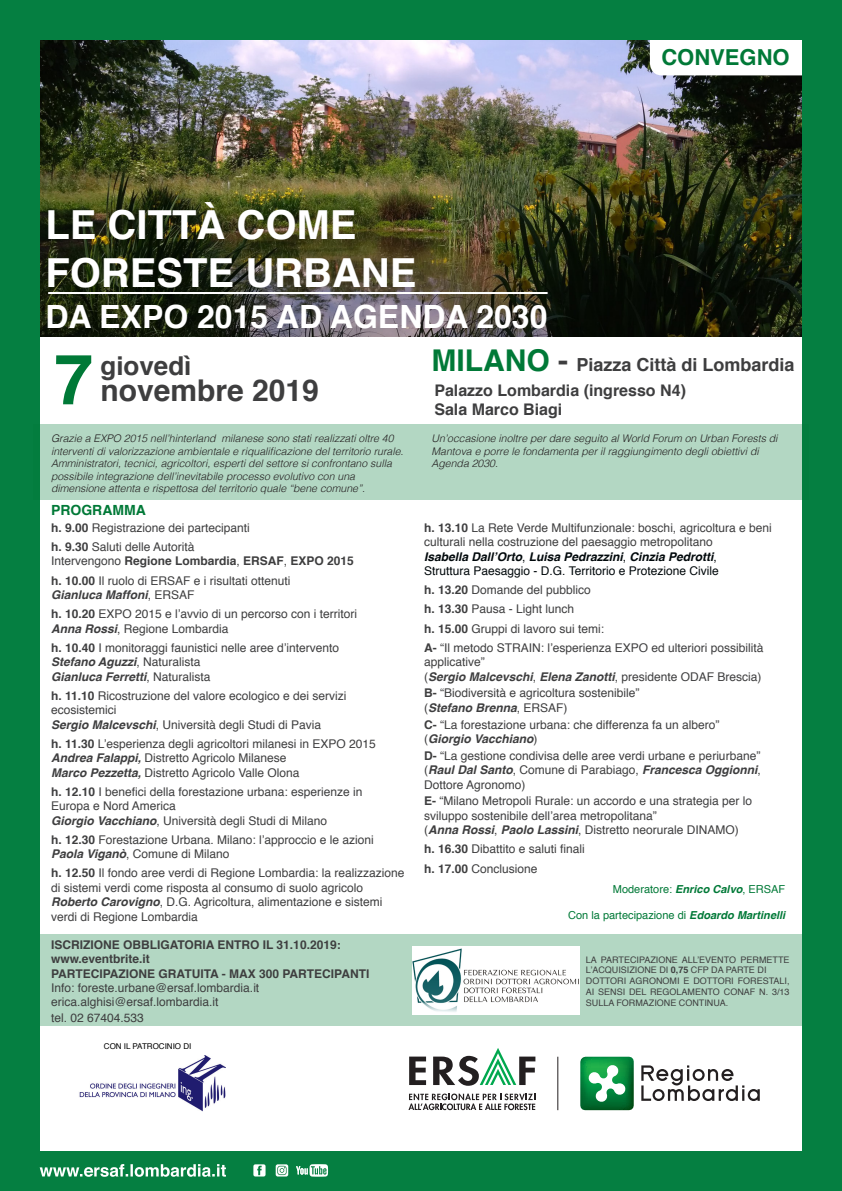
<style>
.page{position:relative;width:842px;height:1191px;background:#fff}
.page>*{position:absolute;margin:0;border:0;box-sizing:border-box;transform-origin:0 0}
.t1{font:700 70px "Helvetica";color:#007937}
.t2{font:700 40px "Helvetica";color:#fff}
.t3{font:700 32px "Helvetica";color:#fff}
.t4{font:700 30px "Helvetica";color:#3e3e3f}
.t5{font:700 26px "Helvetica";color:#3e3e3f}
.t6{font:700 22px "Helvetica";color:#007937}
.t7{font:700 18px "Helvetica";color:#3e3e3f}
.t8{font:700 16px "Helvetica";color:#3e3e3f}
.t9{font:700 14px "Helvetica";color:#007937}
.t10{font:12px/14.4px "Helvetica";color:#3e3e3f}
.t11{font:italic 700 12px "Helvetica";color:#3e3e3f}
.t12{font:700 12px/14.4px "Helvetica";color:#3e3e3f}
.t13{font:12px "Helvetica";color:#00080b}
.t14{font:italic 700 12px "Helvetica";color:#00080b}
.t15{font:11px "Helvetica";color:#007937}
.t16{font:italic 300 10.5px "Helvetica";color:#231f20}
.t17{font:9px/10.8px "Helvetica";color:#3e3e3f}
.t18{font:8px "Helvetica";color:#000}
.s1{font-weight:700}
.s2{font-weight:400}
.s3{font-weight:400;font-style:normal}
.s4{font-weight:700;font-style:italic}
.s5{font-size:30px;color:#007937}
.s6{font-size:30px}
</style>
<div class="page">
<img style="left:40px;top:40px;width:762px;height:297px">
<div style="left:33px;top:934px;width:776px;height:92px;background:#b3d7c3"></div>
<div style="left:650px;top:28px;width:165px;height:47px;background:#fff;border-radius:12px"></div>
<div style="left:802px;top:0;width:40px;height:1191px;background:#057f41"></div>
<div style="left:0;top:1151px;width:842px;height:40px;background:#057f41"></div>
<div style="left:0;top:0;width:40px;height:1191px;background:#057f41"></div>
<div style="left:0;top:0;width:842px;height:40px;background:#057f41"></div>
<svg style="left:580px;top:1056px;width:54px;height:54px"></svg>
<svg style="left:641px;top:1065px;width:119px;height:36px"></svg>
<svg style="left:409px;top:1056px;width:17px;height:29px"></svg>
<svg style="left:433px;top:1048px;width:102px;height:37px"></svg>
<svg style="left:408px;top:1093px;width:127px;height:17px"></svg>
<hr style="left:557px;top:1056px;width:1px;height:54px;background:#231f20">
<svg style="left:253px;top:1164px;width:13px;height:12px"></svg>
<svg style="left:296px;top:1164px;width:32px;height:12px"></svg>
<svg style="left:40px;top:1164px;width:186px;height:12px"></svg>
<svg style="left:276px;top:1164px;width:12px;height:12px"></svg>
<svg style="left:277px;top:1165px;width:10px;height:10px"></svg>
<img style="left:412px;top:946px;width:167px;height:68px">
<div style="left:33px;top:424px;width:776px;height:76px;background:#b3d7c3"></div>
<hr style="left:48px;top:292px;width:500px;height:2px;background:#fff">
<img style="left:79px;top:1055px;width:146px;height:57px">
<p class="t2" style="left:45px;top:193px;width:313px">LE CITTÀ COME</p>
<p class="t2" style="left:45px;top:241px;width:373px">FORESTE URBANE</p>
<p class="t3" style="left:45px;top:291px;width:504px">DA EXPO 2015 AD AGENDA 2030</p>
<p class="t6" style="left:661px;top:40px;width:130px">CONVEGNO</p>
<p class="t1" style="left:54px;top:323px;width:40px">7</p>
<p class="t5" style="left:100px;top:345px;width:93px">giovedì</p>
<p class="t4" style="left:100px;top:366px;width:220px">novembre 2019</p>
<p class="t16" style="left:51px;top:429px;width:344px">Grazie a EXPO 2015 nell’hinterland milanese sono stati realizzati oltre 40</p>
<p class="t16" style="left:51px;top:442px;width:354px">interventi di valorizzazione ambientale e riqualificazione del territorio rurale.</p>
<p class="t16" style="left:51px;top:454px;width:342px">Amministratori, tecnici, agricoltori, esperti del settore si confrontano sulla</p>
<p class="t16" style="left:51px;top:467px;width:306px">possibile integrazione dell’inevitabile processo evolutivo con una</p>
<p class="t16" style="left:51px;top:480px;width:315px">dimensione attenta e rispettosa del territorio quale “bene comune”.</p>
<p class="t9" style="left:51px;top:499px;width:96px">PROGRAMMA</p>
<p class="t10" style="left:51px;top:520px;width:200px"><span class="s1">h. 9.00</span> Registrazione dei partecipanti</p>
<p class="t10" style="left:51px;top:540px;width:145px"><span class="s1">h. 9.30</span> Saluti delle Autorità</p>
<p class="t12" style="left:51px;top:554px;width:304px"><span class="s2">Intervengono</span> Regione Lombardia<span class="s2">,</span> ERSAF<span class="s2">,</span> EXPO 2015</p>
<p class="t10" style="left:51px;top:573px;width:241px"><span class="s1">h. 10.00</span> Il ruolo di ERSAF e i risultati ottenuti</p>
<p class="t11" style="left:51px;top:585px;width:145px">Gianluca Maffoni<span class="s3">, ERSAF</span></p>
<p class="t10" style="left:51px;top:607px;width:308px"><span class="s1">h. 10.20</span> EXPO 2015 e l’avvio di un percorso con i territori</p>
<p class="t10" style="left:51px;top:621px;width:179px"><span class="s4">Anna Rossi</span>, Regione Lombardia</p>
<p class="t10" style="left:51px;top:640px;width:290px"><span class="s1">h. 10.40</span> I monitoraggi faunistici nelle aree d’intervento</p>
<p class="t11" style="left:51px;top:652px;width:151px">Stefano Aguzzi<span class="s3">, Naturalista</span></p>
<p class="t11" style="left:51px;top:666px;width:161px">Gianluca Ferretti<span class="s3">, Naturalista</span></p>
<p class="t10" style="left:51px;top:688px;width:297px"><span class="s1">h. 11.10</span> Ricostruzione del valore ecologico e dei servizi</p>
<p class="t10" style="left:51px;top:703px;width:67px">ecosistemici</p>
<p class="t10" style="left:51px;top:717px;width:272px"><span class="s4">Sergio Malcevschi</span>, Università degli Studi di Pavia</p>
<p class="t10" style="left:51px;top:736px;width:326px"><span class="s1">h. 11.30</span> L’esperienza degli agricoltori milanesi in EXPO 2015</p>
<p class="t10" style="left:51px;top:751px;width:237px"><span class="s4">Andrea Falappi,</span> Distretto Agricolo Milanese</p>
<p class="t10" style="left:51px;top:765px;width:250px"><span class="s4">Marco Pezzetta,</span> Distretto Agricolo Valle Olona</p>
<p class="t10" style="left:51px;top:784px;width:313px"><span class="s1">h. 12.10</span> I benefici della forestazione urbana: esperienze in</p>
<p class="t10" style="left:51px;top:799px;width:126px">Europa e Nord America</p>
<p class="t10" style="left:51px;top:813px;width:278px"><span class="s4">Giorgio Vacchiano</span>, Università degli Studi di Milano</p>
<p class="t10" style="left:51px;top:832px;width:324px"><span class="s1">h. 12.30</span> Forestazione Urbana. Milano: l’approccio e le azioni</p>
<p class="t10" style="left:51px;top:847px;width:180px"><span class="s4">Paola Viganò</span>, Comune di Milano</p>
<p class="t10" style="left:51px;top:866px;width:355px"><span class="s1">h. 12.50</span> Il fondo aree verdi di Regione Lombardia: la realizzazione</p>
<p class="t10" style="left:51px;top:880px;width:314px">di sistemi verdi come risposta al consumo di suolo agricolo</p>
<p class="t10" style="left:51px;top:895px;width:333px"><span class="s4">Roberto Carovigno</span>, D.G. Agricoltura, alimentazione e sistemi</p>
<p class="t10" style="left:51px;top:909px;width:148px">verdi di Regione Lombardia</p>
<p class="t12" style="left:51px;top:937px;width:291px">ISCRIZIONE OBBLIGATORIA ENTRO IL 31.10.2019: www.eventbrite.it</p>
<p class="t12" style="left:51px;top:966px;width:320px">PARTECIPAZIONE GRATUITA - MAX 300 PARTECIPANTI</p>
<p class="t10" style="left:51px;top:981px;width:210px">Info: foreste.urbane@ersaf.lombardia.it</p>
<p class="t10" style="left:51px;top:995px;width:169px">erica.alghisi@ersaf.lombardia.it</p>
<p class="t10" style="left:51px;top:1011px;width:94px">tel. 02 67404.533</p>
<p class="t18" style="left:104px;top:1039px;width:89px">CON IL PATROCINIO DI</p>
<p class="t7" style="left:431px;top:350px;width:365px"><span class="s5">MILANO</span> <span class="s6">-</span> Piazza Città di Lombardia</p>
<p class="t8" style="left:434px;top:377px;width:253px">Palazzo Lombardia (ingresso N4)</p>
<p class="t8" style="left:434px;top:396px;width:130px">Sala Marco Biagi</p>
<p class="t16" style="left:431px;top:429px;width:348px">Un’occasione inoltre per dare seguito al World Forum on Urban Forests di</p>
<p class="t16" style="left:431px;top:442px;width:329px">Mantova e porre le fondamenta per il raggiungimento degli obiettivi di</p>
<p class="t16" style="left:431px;top:454px;width:68px">Agenda 2030.</p>
<p class="t10" style="left:424px;top:520px;width:349px"><span class="s1">h. 13.10</span> La Rete Verde Multifunzionale: boschi, agricoltura e beni</p>
<p class="t10" style="left:424px;top:535px;width:290px">culturali nella costruzione del paesaggio metropolitano</p>
<p class="t14" style="left:424px;top:546px;width:294px">Isabella Dall’Orto<span class="s3">,</span> Luisa Pedrazzini<span class="s3">,</span> Cinzia Pedrotti<span class="s3">,</span></p>
<p class="t13" style="left:424px;top:561px;width:296px">Struttura Paesaggio - D.G. Territorio e Protezione Civile</p>
<p class="t10" style="left:424px;top:583px;width:168px"><span class="s1">h. 13.20</span> Domande del pubblico</p>
<p class="t10" style="left:424px;top:602px;width:152px"><span class="s1">h. 13.30</span> Pausa - Light lunch</p>
<p class="t10" style="left:424px;top:621px;width:182px"><span class="s1">h. 15.00</span> Gruppi di lavoro sui temi:</p>
<p class="t10" style="left:424px;top:640px;width:341px"><span class="s1">A-</span> “Il metodo STRAIN: l’esperienza EXPO ed ulteriori possibilità</p>
<p class="t10" style="left:424px;top:655px;width:62px">applicative”</p>
<p class="t11" style="left:424px;top:666px;width:339px"><span class="s3">(</span>Sergio Malcevschi<span class="s3">,</span> Elena Zanotti<span class="s3">, presidente ODAF Brescia)</span></p>
<p class="t10" style="left:424px;top:686px;width:217px"><span class="s1">B-</span> “Biodiversità e agricoltura sostenibile”</p>
<p class="t11" style="left:424px;top:697px;width:145px"><span class="s3">(</span>Stefano Brenna<span class="s3">, ERSAF)</span></p>
<p class="t10" style="left:424px;top:717px;width:297px"><span class="s1">C-</span> “La forestazione urbana: che differenza fa un albero”</p>
<p class="t11" style="left:424px;top:729px;width:115px"><span class="s3">(</span>Giorgio Vacchiano<span class="s3">)</span></p>
<p class="t10" style="left:424px;top:748px;width:338px"><span class="s1">D-</span> “La gestione condivisa delle aree verdi urbane e periurbane”</p>
<p class="t10" style="left:424px;top:763px;width:338px">(<span class="s4">Raul Dal Santo</span>, Comune di Parabiago, <span class="s4">Francesca Oggionni</span>,<br>Dottore Agronomo)</p>
<p class="t10" style="left:424px;top:794px;width:330px"><span class="s1">E-</span> “Milano Metropoli Rurale: un accordo e una strategia per lo</p>
<p class="t10" style="left:424px;top:808px;width:234px">sviluppo sostenibile dell’area metropolitana”</p>
<p class="t10" style="left:424px;top:823px;width:316px">(<span class="s4">Anna Rossi</span>, <span class="s4">Paolo Lassini</span>, Distretto neorurale DINAMO)</p>
<p class="t10" style="left:424px;top:842px;width:162px"><span class="s1">h. 16.30</span> Dibattito e saluti finali</p>
<p class="t10" style="left:424px;top:861px;width:115px"><span class="s1">h. 17.00</span> Conclusione</p>
<p class="t15" style="left:613px;top:880px;width:174px">Moderatore: <span class="s4">Enrico Calvo</span>, ERSAF</p>
<p class="t15" style="left:568px;top:907px;width:219px">Con la partecipazione di <span class="s4">Edoardo Martinelli</span></p>
<p class="t17" style="left:586px;top:954px;width:205px">LA PARTECIPAZIONE ALL’EVENTO PERMETTE<br>L’ACQUISIZIONE DI <span class="s1">0,75</span> CFP DA PARTE DI</p>
<p class="t17" style="left:586px;top:975px;width:205px;text-align:justify">DOTTORI AGRONOMI E DOTTORI FORESTALI, AI SENSI DEL REGOLAMENTO CONAF N. 3/13<br>SULLA FORMAZIONE CONTINUA.</p>
</div>
